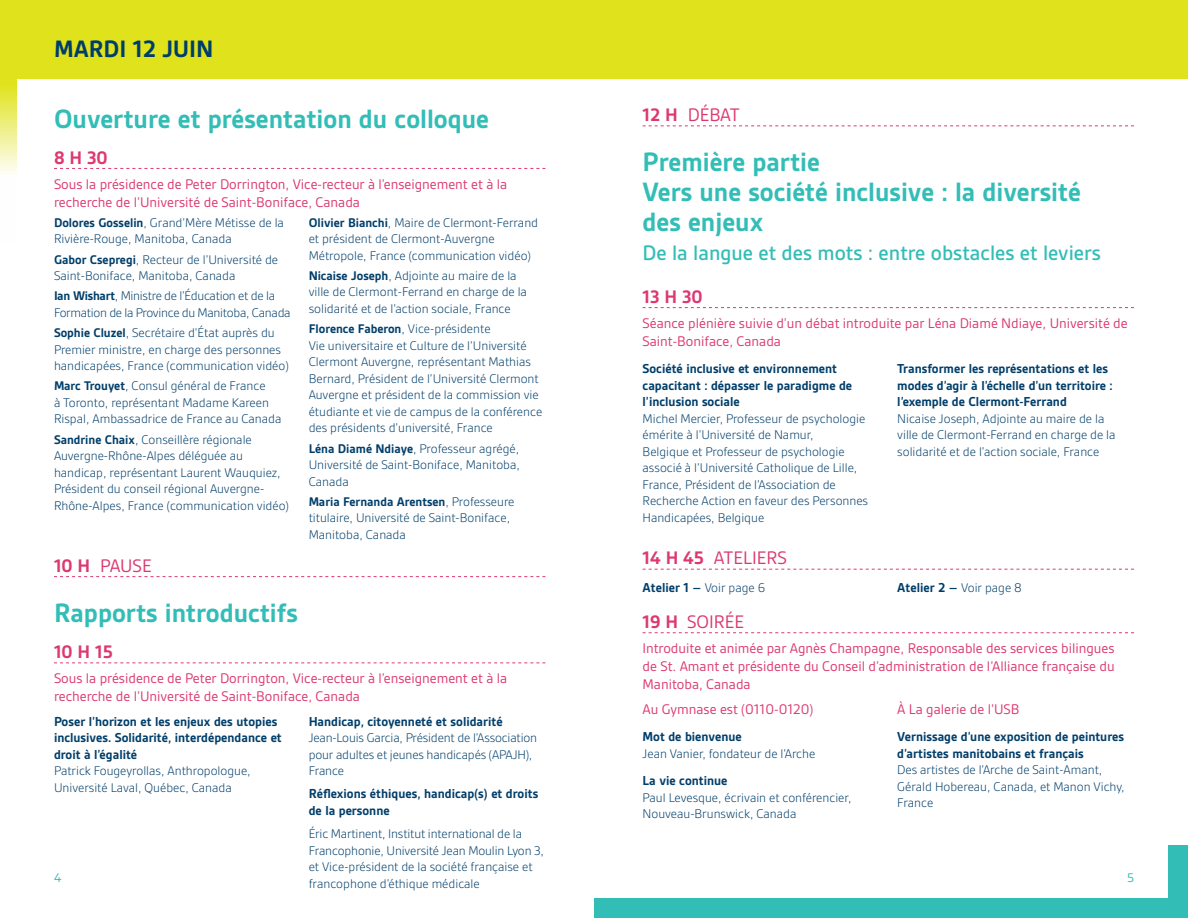
<style>
.page{position:relative;width:1188px;height:918px;background:#fff}
.page>*{position:absolute;margin:0;border:0;box-sizing:border-box;transform-origin:0 0}
.t1{font:700 28.5px/30px "Gesta";color:#33bdb7}
.t2{font:700 25.5px "Gesta";color:#003e6a}
.t3{font:500 22.5px "Gesta";color:#33bdb7}
.t4{font:19.5px "Gesta";color:#dc3972}
.t5{font:700 19.5px "Gesta";color:#dc3972}
.t6{font:15px/18px "Gesta";color:#dc3972}
.t7{font:700 13.95px/16.5px "Gesta";color:#003e6a}
.t8{font:300 13.5px/16.5px "Gesta";color:#003e6a}
.t9{font:300 13.5px/16.5px "Gesta";letter-spacing:-.02em;color:#003e6a}
.t10{font:13.5px "Gesta";color:#33bdb7}
.s1{font-weight:700}
.s2{font-weight:300;font-size:13.5px}
</style>
<div class="page">
<div style="left:1168px;top:845px;width:20px;height:73px;background:#33bdb7"></div>
<div style="left:594px;top:898px;width:594px;height:20px;background:#33bdb7"></div>
<svg style="left:54px;top:168px;width:491px;height:1px"></svg>
<svg style="left:54px;top:576px;width:491px;height:1px"></svg>
<svg style="left:54px;top:663px;width:491px;height:1px"></svg>
<div style="left:0;top:0;width:1188px;height:79px;background:#e0e31c"></div>
<svg style="left:0;top:79px;width:17px;height:94px;background:#edef81"></svg>
<svg style="left:643px;top:125px;width:491px;height:1px"></svg>
<svg style="left:643px;top:307px;width:491px;height:1px"></svg>
<svg style="left:643px;top:569px;width:491px;height:1px"></svg>
<svg style="left:643px;top:632px;width:491px;height:1px"></svg>
<h2 class="t2" style="left:54px;top:35px;width:161px">MARDI 12 JUIN</h2>
<h1 class="t1" style="left:54px;top:104px;width:437px">Ouverture et présentation du colloque</h1>
<h3 class="t5" style="left:54px;top:146px;width:55px">8 H 30</h3>
<p class="t6" style="left:54px;top:175px;width:455px">Sous la présidence de Peter Dorrington, Vice-recteur à l’enseignement et à la recherche de l’Université de Saint-Boniface, Canada</p>
<p class="t8" style="left:54px;top:214px;width:231px"><span class="s1">Dolores Gosselin</span>, Grand’Mère Métisse de la<br>Rivière-Rouge, Manitoba, Canada</p>
<p class="t8" style="left:54px;top:251px;width:226px"><span class="s1">Gabor Csepregi</span>, Recteur de l’Université de<br>Saint-Boniface, Manitoba, Canada</p>
<p class="t9" style="left:54px;top:288px;width:238px"><span class="s1">Ian Wishart</span>, Ministre de l’Éducation et de la<br>Formation de la Province du Manitoba, Canada</p>
<p class="t8" style="left:54px;top:324px;width:236px"><span class="s1">Sophie Cluzel</span>, Secrétaire d’État auprès du<br>Premier ministre, en charge des personnes handicapées, France (communication vidéo)</p>
<p class="t8" style="left:54px;top:378px;width:229px"><span class="s1">Marc Trouyet</span>, Consul général de France<br>à Toronto, représentant Madame Kareen<br>Rispal, Ambassadrice de France au Canada</p>
<p class="t8" style="left:54px;top:431px;width:236px"><span class="s1">Sandrine Chaix</span>, Conseillère régionale Auvergne-Rhône-Alpes déléguée au handicap, représentant Laurent Wauquiez, Président du conseil régional Auvergne-Rhône-Alpes, France (communication vidéo)</p>
<p class="t8" style="left:309px;top:214px;width:231px"><span class="s1">Olivier Bianchi</span>, Maire de Clermont-Ferrand et président de Clermont-Auvergne<br>Métropole, France (communication vidéo)</p>
<p class="t8" style="left:309px;top:267px;width:220px"><span class="s1">Nicaise Joseph</span>, Adjointe au maire de la ville de Clermont-Ferrand en charge de la solidarité et de l’action sociale, France</p>
<p class="t8" style="left:309px;top:321px;width:235px"><span class="s1">Florence Faberon</span>, Vice-présidente<br>Vie universitaire et Culture de l’Université Clermont Auvergne, représentant Mathias Bernard, Président de l’Université Clermont Auvergne et président de la commission vie étudiante et vie de campus de la conférence des présidents d’université, France</p>
<p class="t8" style="left:309px;top:440px;width:213px;text-align:justify"><span class="s1">Léna Diamé Ndiaye</span>, Professeur agrégé, Université de Saint-Boniface, Manitoba, Canada</p>
<p class="t8" style="left:309px;top:493px;width:207px"><span class="s1">Maria Fernanda Arentsen</span>, Professeure titulaire, Université de Saint-Boniface,<br>Manitoba, Canada</p>
<h3 class="t4" style="left:643px;top:104px;width:99px"><span class="s1">12 H</span> DÉBAT</h3>
<h1 class="t1" style="left:643px;top:147px;width:440px">Première partie<br>Vers une société inclusive : la diversité des enjeux</h1>
<h3 class="t3" style="left:643px;top:240px;width:460px">De la langue et des mots : entre obstacles et leviers</h3>
<h3 class="t5" style="left:643px;top:286px;width:62px">13 H 30</h3>
<p class="t6" style="left:643px;top:314px;width:487px">Séance plénière suivie d’un débat introduite par Léna Diamé Ndiaye, Université de<br>Saint-Boniface, Canada</p>
<p class="t7" style="left:643px;top:360px;width:211px">Société inclusive et environnement capacitant : dépasser le paradigme de l’inclusion sociale</p>
<p class="t8" style="left:643px;top:410px;width:227px">Michel Mercier, Professeur de psychologie émérite à l’Université de Namur,<br>Belgique et Professeur de psychologie associé à l’Université Catholique de Lille, France, Président de l’Association de Recherche Action en faveur des Personnes Handicapées, Belgique</p>
<p class="t7" style="left:897px;top:360px;width:217px">Transformer les représentations et les modes d’agir à l’échelle d’un territoire : l’exemple de Clermont-Ferrand</p>
<p class="t8" style="left:897px;top:410px;width:220px">Nicaise Joseph, Adjointe au maire de la ville de Clermont-Ferrand en charge de la solidarité et de l’action sociale, France</p>
<h3 class="t4" style="left:643px;top:547px;width:146px"><span class="s1">14 H 45</span> ATELIERS</h3>
<p class="t7" style="left:643px;top:579px;width:124px">Atelier 1 – <span class="s2">Voir page 6</span></p>
<p class="t7" style="left:897px;top:579px;width:126px">Atelier 2 – <span class="s2">Voir page 8</span></p>
<h3 class="t4" style="left:643px;top:611px;width:103px"><span class="s1">19 H</span> SOIRÉE</h3>
<p class="t6" style="left:643px;top:639px;width:474px;text-align:justify">Introduite et animée par Agnès Champagne, Responsable des services bilingues de St. Amant et présidente du Conseil d’administration de l’Alliance française du Manitoba, Canada</p>
<p class="t6" style="left:643px;top:700px;width:172px">Au Gymnase est (0110-0120)</p>
<p class="t7" style="left:643px;top:728px;width:101px">Mot de bienvenue</p>
<p class="t8" style="left:643px;top:745px;width:174px">Jean Vanier, fondateur de l’Arche</p>
<p class="t7" style="left:643px;top:772px;width:86px">La vie continue</p>
<p class="t8" style="left:643px;top:789px;width:210px">Paul Levesque, écrivain et conférencier,<br>Nouveau-Brunswick, Canada</p>
<h3 class="t4" style="left:54px;top:555px;width:99px"><span class="s1">10 H</span> PAUSE</h3>
<h1 class="t1" style="left:54px;top:598px;width:245px">Rapports introductifs</h1>
<h3 class="t5" style="left:54px;top:641px;width:60px">10 H 15</h3>
<p class="t6" style="left:54px;top:669px;width:455px">Sous la présidence de Peter Dorrington, Vice-recteur à l’enseignement et à la recherche de l’Université de Saint-Boniface, Canada</p>
<p class="t7" style="left:54px;top:713px;width:229px">Poser l’horizon et les enjeux des utopies inclusives. Solidarité, interdépendance et droit à l’égalité</p>
<p class="t8" style="left:54px;top:762px;width:198px">Patrick Fougeyrollas, Anthropologue,<br>Université Laval, Québec, Canada</p>
<p class="t6" style="left:897px;top:700px;width:124px">À La galerie de l’USB</p>
<p class="t7" style="left:897px;top:728px;width:228px">Vernissage d’une exposition de peintures d’artistes manitobains et français</p>
<p class="t8" style="left:897px;top:761px;width:229px">Des artistes de l’Arche de Saint-Amant,<br>Gérald Hobereau, Canada, et Manon Vichy,<br>France</p>
<p class="t7" style="left:309px;top:713px;width:195px">Handicap, citoyenneté et solidarité</p>
<p class="t8" style="left:309px;top:729px;width:230px">Jean-Louis Garcia, Président de l’Association pour adultes et jeunes handicapés (APAJH),<br>France</p>
<p class="t7" style="left:309px;top:786px;width:231px">Réflexions éthiques, handicap(s) et droits de la personne</p>
<p class="t8" style="left:309px;top:825px;width:237px">Éric Martinent, Institut international de la Francophonie, Université Jean Moulin Lyon 3, et Vice-président de la société française et francophone d’éthique médicale</p>
<p class="t10" style="left:54px;top:870px;width:9px">4</p>
<p class="t10" style="left:1127px;top:870px;width:8px">5</p>
</div>
